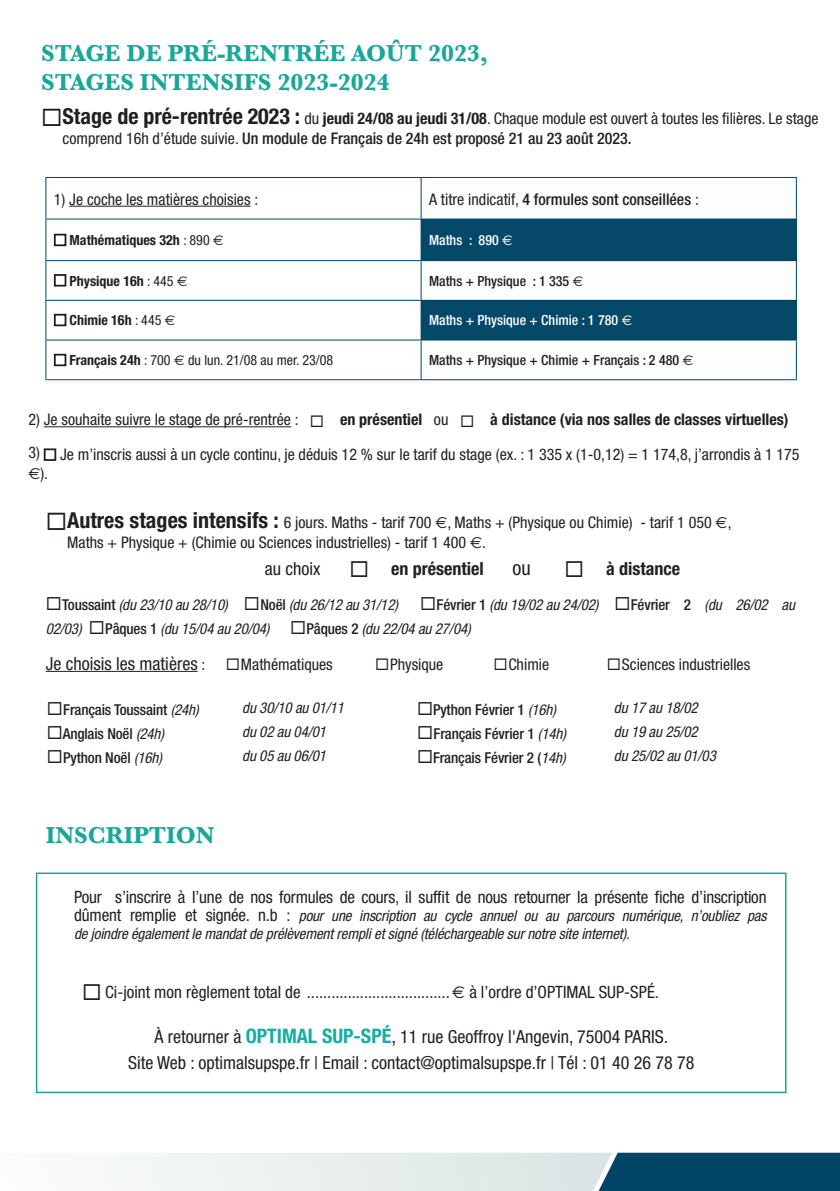
<style>
.page{position:relative;width:840px;height:1191px;background:#fff}
.page>*{position:absolute;margin:0;border:0;box-sizing:border-box;transform-origin:0 0}
.t1{font:700 24px/28.8px "Baskerville";color:#19a79a}
.t2{font:condensed 20px "Helvetica Neue";color:#231f20}
.t3{font:condensed 18px/26px "Helvetica Neue";color:#231f20;text-align:center}
.t4{font:700 condensed 18px "Helvetica Neue";color:#231f20}
.t5{font:condensed 17px "Helvetica Neue";letter-spacing:-.01em;color:#231f20}
.t6{font:condensed 16px/20px "Helvetica Neue";color:#231f20}
.t7{font:700 condensed 16px "Helvetica Neue";color:#231f20}
.t8{font:500 condensed 16px "Helvetica Neue";color:#231f20}
.t9{font:italic condensed 15px/24px "Helvetica Neue";letter-spacing:-.01em;color:#231f20}
.t10{font:500 condensed 15px/24px "Helvetica Neue";letter-spacing:-.01em;color:#231f20}
.t11{font:500 condensed 14px "Helvetica Neue";color:#231f20}
.t12{font:700 condensed 14px "Helvetica Neue";color:#231f20}
.t13{font:condensed 14px "Helvetica Neue";color:#231f20}
.t14{font:500 condensed 14px "Helvetica Neue";color:#fff}
.s1{font-weight:700;font-size:22px}
.s2{font-weight:700}
.s3{font-weight:500}
.s4{font-weight:400}
.s5{font-family:"Euro Sans";font-weight:400;font-stretch:normal}
.s6{font-family:"Euro Sans";font-stretch:normal}
.s7{font-weight:500;font-style:normal}
.s8{font-size:16px}
.s9{font-weight:400;font-style:italic}
.s10{font-style:normal;font-size:17px}
.s11{font-weight:700;font-size:20px;color:#14aea5}
.s12{font-size:20px}
</style>
<div class="page">
<svg style="left:131px;top:1152px;width:708px;height:39px"></svg>
<svg style="left:46px;top:178px;width:374px;height:82px"></svg>
<svg style="left:421px;top:178px;width:374px;height:201px"></svg>
<div style="left:421px;top:219px;width:374px;height:42px;background:#054868"></div>
<div style="left:421px;top:300px;width:374px;height:40px;background:#054868"></div>
<hr style="left:45px;top:178px;width:1px;height:40px;background:#004465">
<hr style="left:795px;top:178px;width:1px;height:40px;background:#004465">
<hr style="left:45px;top:219px;width:1px;height:41px;background:#004465">
<hr style="left:45px;top:261px;width:1px;height:39px;background:#004465">
<hr style="left:795px;top:261px;width:1px;height:39px;background:#004465">
<hr style="left:45px;top:301px;width:1px;height:38px;background:#004465">
<hr style="left:795px;top:301px;width:1px;height:38px;background:#004465">
<hr style="left:45px;top:340px;width:1px;height:39px;background:#004465">
<hr style="left:795px;top:340px;width:1px;height:39px;background:#004465">
<hr style="left:420px;top:178px;width:1px;height:40px;background:#004465">
<hr style="left:421px;top:218px;width:375px;height:1px;background:#004465">
<hr style="left:45px;top:260px;width:376px;height:1px;background:#004465">
<hr style="left:420px;top:261px;width:1px;height:39px;background:#004465">
<hr style="left:45px;top:300px;width:376px;height:1px;background:#004465">
<hr style="left:421px;top:300px;width:375px;height:1px;background:#004465">
<hr style="left:420px;top:301px;width:1px;height:38px;background:#004465">
<hr style="left:45px;top:339px;width:376px;height:1px;background:#004465">
<hr style="left:420px;top:340px;width:1px;height:39px;background:#004465">
<hr style="left:420px;top:379px;width:376px;height:1px;background:#004465">
<hr style="left:45px;top:177px;width:376px;height:1px;background:#004465">
<hr style="left:45px;top:218px;width:376px;height:1px;background:#004465">
<hr style="left:421px;top:177px;width:375px;height:1px;background:#004465">
<hr style="left:420px;top:219px;width:1px;height:41px;background:#004465">
<hr style="left:795px;top:219px;width:1px;height:41px;background:#004465">
<hr style="left:421px;top:260px;width:375px;height:1px;background:#004465">
<hr style="left:421px;top:339px;width:375px;height:1px;background:#004465">
<hr style="left:45px;top:379px;width:375px;height:1px;background:#094563">
<hr style="left:69px;top:206px;width:181px;height:1px;background:#231f20">
<div style="left:54px;top:234px;width:12px;height:12px;border:2px solid #231f20"></div>
<div style="left:54px;top:274px;width:12px;height:12px;border:2px solid #231f20"></div>
<div style="left:54px;top:314px;width:12px;height:12px;border:2px solid #231f20"></div>
<div style="left:54px;top:354px;width:12px;height:12px;border:2px solid #231f20"></div>
<hr style="left:44px;top:426px;width:247px;height:1px;background:#231f20">
<div style="left:44px;top:448px;width:12px;height:13px;border:2px solid #231f20"></div>
<div style="left:36px;top:872px;width:750px;height:221px;border:2px solid #19a79a"></div>
<hr style="left:46px;top:671px;width:151px;height:1px;background:#231f20">
<h1 class="t1" style="left:41px;top:39px;width:448px">STAGE DE PRÉ-RENTRÉE AOÛT 2023,<br>STAGES INTENSIFS 2023-2024</h1>
<p class="t6" style="left:62px;top:108px;width:757px"><span class="s1">Stage de pré-rentrée 2023 :</span> du <span class="s2">jeudi 24/08 au jeudi 31/08</span>. Chaque module est ouvert à toutes les filières. Le stage comprend 16h d’étude suivie. <span class="s3">Un module de Français de 24h est proposé 21 au 23 août 2023.</span></p>
<p class="t6" style="left:54px;top:189px;width:206px">1) Je coche les matières choisies :</p>
<p class="t8" style="left:429px;top:189px;width:271px"><span class="s4">A titre indicatif,</span> 4 formules sont conseillées <span class="s4">:</span></p>
<p class="t12" style="left:69px;top:232px;width:155px">Mathématiques 32h <span class="s4">: 890</span> <span class="s5">€</span></p>
<p class="t14" style="left:429px;top:232px;width:85px">Maths : 890 <span class="s5">€</span></p>
<p class="t12" style="left:69px;top:272px;width:120px">Physique 16h <span class="s4">: 445</span> <span class="s5">€</span></p>
<p class="t11" style="left:429px;top:272px;width:156px">Maths + Physique : 1 335 <span class="s5">€</span></p>
<p class="t12" style="left:69px;top:312px;width:107px">Chimie 16h <span class="s4">: 445</span> <span class="s5">€</span></p>
<p class="t14" style="left:429px;top:312px;width:204px">Maths + Physique + Chimie : 1 780 <span class="s5">€</span></p>
<p class="t13" style="left:69px;top:352px;width:265px"><span class="s2">Français 24h</span> : 700 <span class="s6">€</span> du lun. 21/08 au mer. 23/08</p>
<p class="t11" style="left:429px;top:352px;width:265px">Maths + Physique + Chimie + Français : 2 480 <span class="s5">€</span></p>
<p class="t6" style="left:28px;top:409px;width:272px">2) Je souhaite suivre le stage de pré-rentrée :</p>
<p class="t7" style="left:340px;top:410px;width:110px">en présentiel <span class="s4">ou</span></p>
<p class="t7" style="left:490px;top:410px;width:300px">à distance (via nos salles de classes virtuelles)</p>
<p class="t6" style="left:28px;top:445px;width:772px;line-height:19.2px">3) Je m’inscris aussi à un cycle continu, je déduis 12 % sur le tarif du stage (ex. : 1 335 x (1-0,12) = 1 174,8, j’arrondis à 1 175 <span class="s6">€</span>).</p>
<p class="t6" style="left:67px;top:512px;width:665px"><span class="s1">Autres stages intensifs :</span> 6 jours. Maths - tarif 700 <span class="s6">€</span>, Maths + (Physique ou Chimie) - tarif 1 050 <span class="s6">€</span>,<br>Maths + Physique + (Chimie ou Sciences industrielles) - tarif 1 400 <span class="s6">€</span>.</p>
<p class="t3" style="left:265px;top:555px;width:57px">au choix</p>
<p class="t4" style="left:391px;top:557px;width:94px">en présentiel</p>
<p class="t2" style="left:512px;top:556px;width:20px">ou</p>
<p class="t4" style="left:605px;top:557px;width:75px">à distance</p>
<p class="t9" style="left:62px;top:593px;width:167px"><span class="s7">Toussaint</span> (du 23/10 au 28/10)</p>
<p class="t9" style="left:260px;top:593px;width:139px"><span class="s7">Noël</span> (du 26/12 au 31/12)</p>
<p class="t9" style="left:436px;top:593px;width:163px"><span class="s7">Février 1</span> (du 19/02 au 24/02)</p>
<p class="t9" style="left:630px;top:593px;width:165px"><span class="s7">Février 2</span> (du 26/02 au</p>
<p class="t9" style="left:46px;top:617px;width:37px">02/03)</p>
<p class="t9" style="left:105px;top:617px;width:166px"><span class="s7">Pâques 1</span> (du 15/04 au 20/04)</p>
<p class="t9" style="left:306px;top:617px;width:166px"><span class="s7">Pâques 2</span> (du 22/04 au 27/04)</p>
<p class="t3" style="left:46px;top:650px;width:161px">Je choisis les matières <span class="s8">:</span></p>
<p class="t6" style="left:241px;top:654px;width:93px">Mathématiques</p>
<p class="t6" style="left:390px;top:654px;width:55px">Physique</p>
<p class="t6" style="left:508px;top:654px;width:42px">Chimie</p>
<p class="t6" style="left:621px;top:654px;width:130px">Sciences industrielles</p>
<p class="t10" style="left:63px;top:698px;width:137px">Français Toussaint <span class="s9">(24h)<br></span>Anglais Noël <span class="s9">(24h)<br></span>Python Noël <span class="s9">(16h)</span></p>
<p class="t9" style="left:242px;top:695px;width:103px">du 30/10 au 01/11 du 02 au 04/01<br>du 05 au 06/01</p>
<p class="t10" style="left:433px;top:698px;width:134px">Python Février 1 <span class="s9">(16h)<br></span>Français Février 1 <span class="s9">(14h)<br></span>Français Février 2 (<span class="s9">14h)</span></p>
<p class="t9" style="left:613px;top:695px;width:103px">du 17 au 18/02<br>du 19 au 25/02<br>du 25/02 au 01/03</p>
<h1 class="t1" style="left:46px;top:821px;width:170px">INSCRIPTION</h1>
<p class="t5" style="left:74px;top:887px;width:693px">Pour s’inscrire à l’une de nos formules de cours, il suffit de nous retourner la présente fiche d’inscription</p>
<p class="t9" style="left:74px;top:906px;width:693px;line-height:18px"><span class="s10">dûment remplie et signée. n.b :</span> pour une inscription au cycle annuel ou au parcours numérique, n’oubliez pas de joindre également le mandat de prélèvement rempli et signé (téléchargeable sur notre site internet).</p>
<p class="t5" style="left:105px;top:982px;width:555px">Ci-joint mon règlement total de ...................................<span class="s6">€</span> à l’ordre d’OPTIMAL SUP-SPÉ.</p>
<p class="t3" style="left:128px;top:1024px;width:567px">À retourner à <span class="s11">OPTIMAL SUP-SPÉ</span><span class="s12">,</span> 11 rue Geoffroy l'Angevin, 75004 PARIS.<br>Site Web : optimalsupspe.fr | Email : contact@optimalsupspe.fr | Tél : 01 40 26 78 78</p>
</div>
